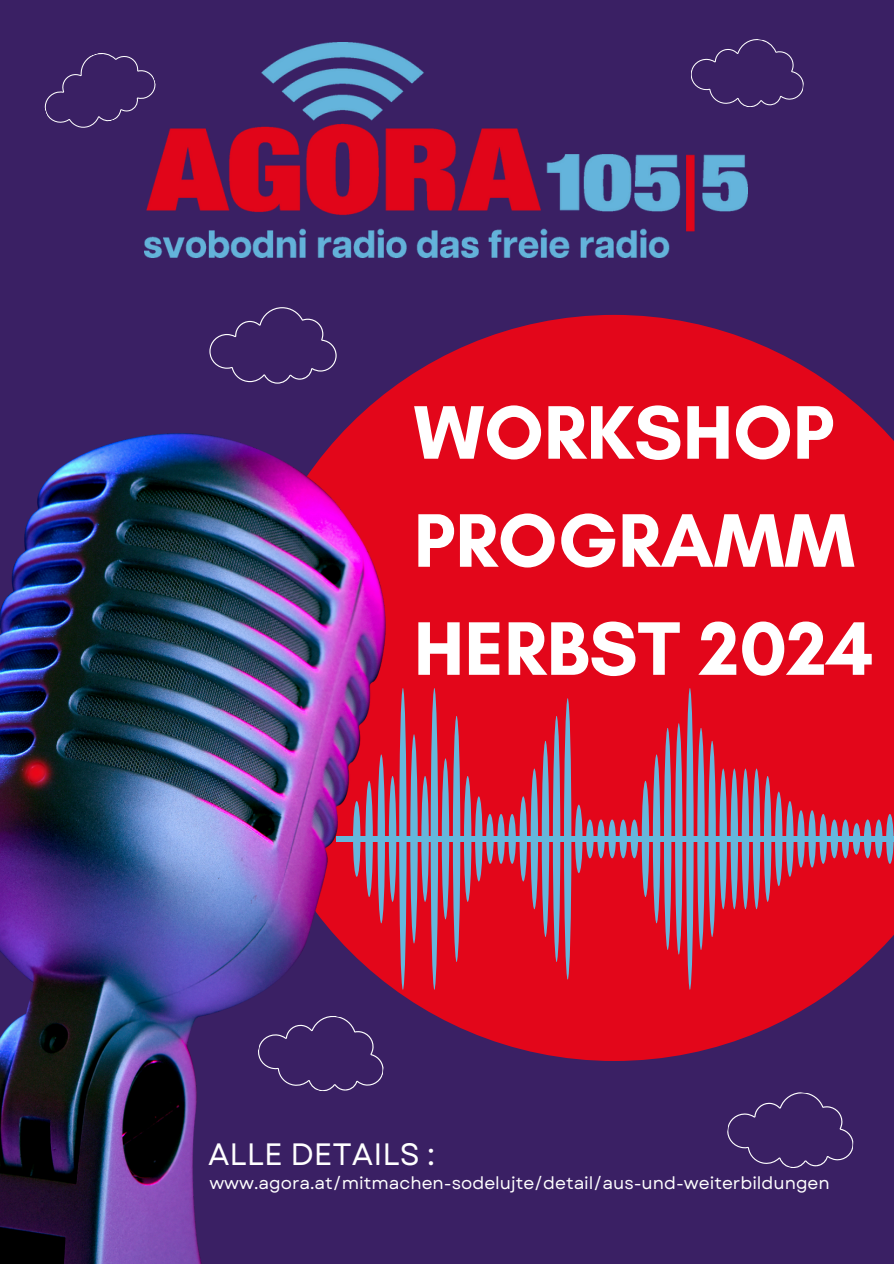
<style>
.page{position:relative;width:894px;height:1264px;background:#fff}
.page>*{position:absolute;margin:0;border:0;box-sizing:border-box;transform-origin:0 0}
.t1{font:700 77.25px/108px "Glacial Indifference";color:#fff}
.t2{font:30.9px "Garet";color:#fff}
.t3{font:17.25px "Garet";color:#fff}
</style>
<div class="page">
<div style="left:0;top:0;width:893px;height:1263px;background:#3a2064"></div>
<svg style="left:273px;top:315px;width:620px;height:745px;background:#ce0a23"></svg>
<div style="left:336px;top:836px;width:557px;height:5px;background:#65b7dc"></div>
<div style="left:399px;top:688px;width:7px;height:301px;background:#65b7dc;border-radius:50%"></div>
<div style="left:430px;top:688px;width:8px;height:301px;background:#65b7dc;border-radius:50%"></div>
<div style="left:441px;top:758px;width:8px;height:161px;background:#65b7dc;border-radius:50%"></div>
<div style="left:453px;top:715px;width:7px;height:247px;background:#65b7dc;border-radius:50%"></div>
<div style="left:464px;top:776px;width:7px;height:125px;background:#65b7dc;border-radius:50%"></div>
<div style="left:475px;top:796px;width:7px;height:85px;background:#65b7dc;border-radius:50%"></div>
<div style="left:486px;top:814px;width:7px;height:49px;background:#65b7dc;border-radius:50%"></div>
<div style="left:497px;top:814px;width:7px;height:49px;background:#65b7dc;border-radius:50%"></div>
<div style="left:508px;top:814px;width:7px;height:49px;background:#65b7dc;border-radius:50%"></div>
<div style="left:519px;top:796px;width:8px;height:85px;background:#65b7dc;border-radius:50%"></div>
<div style="left:530px;top:768px;width:8px;height:141px;background:#65b7dc;border-radius:50%"></div>
<div style="left:541px;top:740px;width:8px;height:197px;background:#65b7dc;border-radius:50%"></div>
<svg style="left:552px;top:715px;width:8px;height:247px;background:#769ec0"></svg>
<div style="left:564px;top:698px;width:7px;height:281px;background:#65b7dc;border-radius:50%"></div>
<div style="left:575px;top:804px;width:7px;height:69px;background:#65b7dc;border-radius:50%"></div>
<div style="left:586px;top:819px;width:7px;height:39px;background:#65b7dc;border-radius:50%"></div>
<div style="left:597px;top:819px;width:7px;height:39px;background:#65b7dc;border-radius:50%"></div>
<div style="left:608px;top:819px;width:7px;height:39px;background:#65b7dc;border-radius:50%"></div>
<div style="left:619px;top:819px;width:7px;height:39px;background:#65b7dc;border-radius:50%"></div>
<div style="left:630px;top:819px;width:8px;height:39px;background:#65b7dc;border-radius:50%"></div>
<div style="left:641px;top:780px;width:8px;height:117px;background:#65b7dc;border-radius:50%"></div>
<div style="left:652px;top:754px;width:8px;height:169px;background:#65b7dc;border-radius:50%"></div>
<svg style="left:663px;top:727px;width:8px;height:222px"></svg>
<div style="left:675px;top:723px;width:7px;height:231px;background:#65b7dc;border-radius:50%"></div>
<div style="left:686px;top:688px;width:7px;height:301px;background:#65b7dc;border-radius:50%"></div>
<div style="left:697px;top:727px;width:7px;height:222px;background:#65b7dc;border-radius:50%"></div>
<div style="left:708px;top:740px;width:7px;height:197px;background:#65b7dc;border-radius:50%"></div>
<div style="left:719px;top:768px;width:7px;height:141px;background:#65b7dc;border-radius:50%"></div>
<div style="left:730px;top:768px;width:7px;height:141px;background:#65b7dc;border-radius:50%"></div>
<div style="left:741px;top:768px;width:8px;height:141px;background:#65b7dc;border-radius:50%"></div>
<svg style="left:752px;top:768px;width:8px;height:141px"></svg>
<svg style="left:763px;top:776px;width:8px;height:125px"></svg>
<svg style="left:774px;top:791px;width:8px;height:95px"></svg>
<div style="left:786px;top:801px;width:7px;height:75px;background:#65b7dc;border-radius:50%"></div>
<div style="left:797px;top:810px;width:7px;height:57px;background:#65b7dc;border-radius:50%"></div>
<div style="left:808px;top:810px;width:7px;height:57px;background:#65b7dc;border-radius:50%"></div>
<div style="left:819px;top:814px;width:7px;height:49px;background:#65b7dc;border-radius:50%"></div>
<div style="left:830px;top:819px;width:7px;height:39px;background:#65b7dc;border-radius:50%"></div>
<svg style="left:841px;top:819px;width:7px;height:39px"></svg>
<div style="left:852px;top:823px;width:8px;height:31px;background:#65b7dc;border-radius:50%"></div>
<svg style="left:863px;top:819px;width:8px;height:39px"></svg>
<svg style="left:874px;top:819px;width:8px;height:39px"></svg>
<svg style="left:885px;top:814px;width:8px;height:49px"></svg>
<div style="left:410px;top:734px;width:7px;height:209px;background:#65b7dc;border-radius:50%"></div>
<div style="left:421px;top:776px;width:7px;height:125px;background:#65b7dc;border-radius:50%"></div>
<div style="left:389px;top:776px;width:7px;height:125px;background:#65b7dc;border-radius:50%"></div>
<img style="left:0;top:434px;width:385px;height:829px">
<img style="left:144px;top:43px;width:603px;height:215px">
<svg style="left:688px;top:39px;width:116px;height:73px"></svg>
<svg style="left:44px;top:43px;width:119px;height:96px"></svg>
<svg style="left:209px;top:307px;width:127px;height:76px"></svg>
<svg style="left:253px;top:1005px;width:137px;height:94px"></svg>
<svg style="left:727px;top:1092px;width:127px;height:76px"></svg>
<p class="t1" style="left:413px;top:377px;width:461px">WORKSHOP<br>PROGRAMM<br>HERBST 2024</p>
<p class="t2" style="left:208px;top:1131px;width:228px">ALLE DETAILS :</p>
<h1 class="t3" style="left:209px;top:1170px;width:621px">www.agora.at/mitmachen-sodelujte/detail/aus-und-weiterbildungen</h1>
</div>
